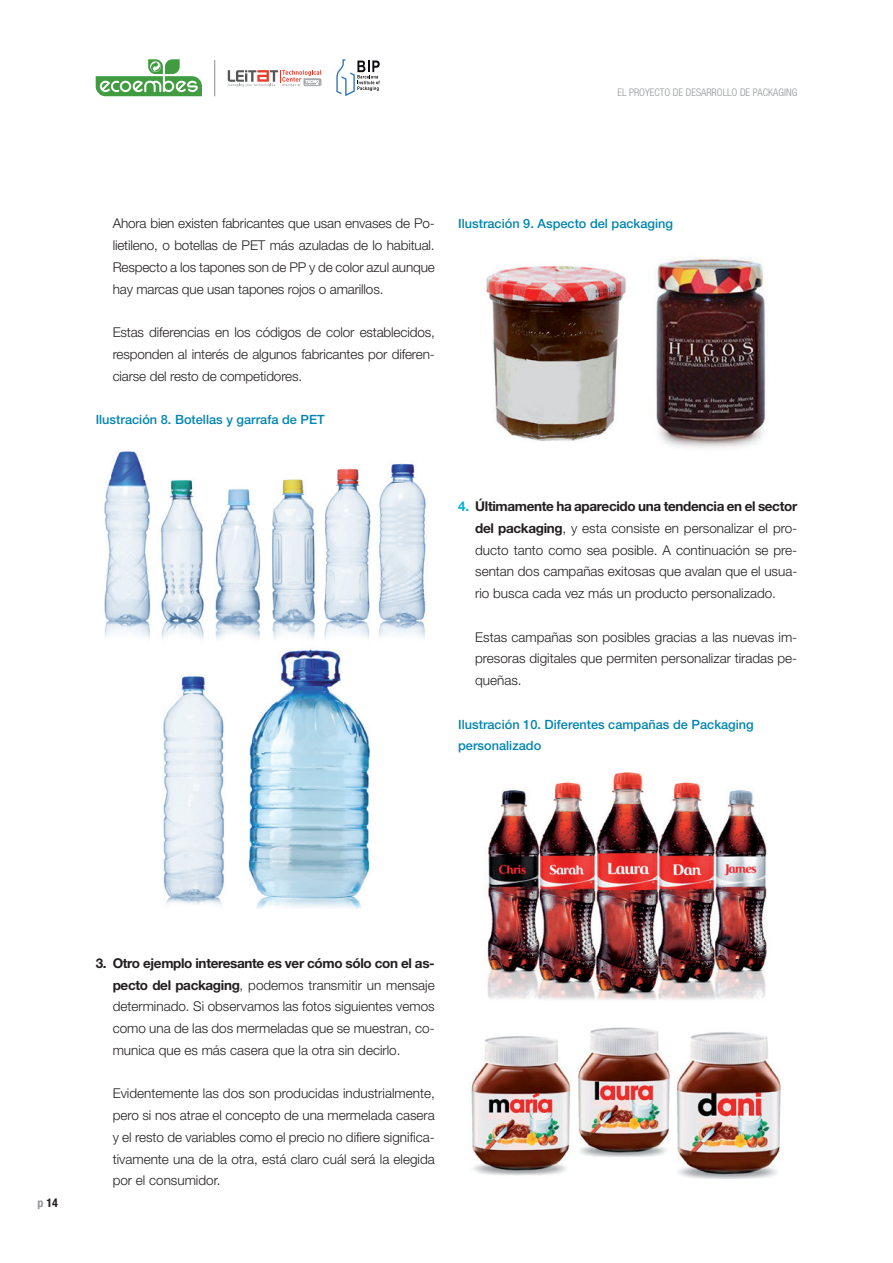
<style>
.page{position:relative;width:893px;height:1263px;background:#fff}
.page>*{position:absolute;margin:0;border:0;box-sizing:border-box;transform-origin:0 0}
.t1{font:300 13.5px/21.8px "Helvetica Neue LT Std";color:#231f20;text-align:justify}
.t2{font:500 12.75px/21.8px "Helvetica Neue LT Std";color:#0084b0}
.t3{font:700 condensed 12px "Helvetica Neue LT Std";color:#231f20}
.t4{font:300 condensed 10.5px "Helvetica Neue LT Std";color:#939598}
.s1{font-weight:700;color:#00aedc}
.s2{font-weight:700}
.s3{color:#939598}
</style>
<div class="page">
<hr style="left:214px;top:60px;width:1px;height:36px;background:#8a8c8f">
<svg style="left:228px;top:70px;width:94px;height:17px"></svg>
<svg style="left:336px;top:59px;width:44px;height:37px"></svg>
<svg style="left:96px;top:59px;width:106px;height:37px"></svg>
<img style="left:104px;top:451px;width:322px;height:457px">
<img style="left:487px;top:772px;width:280px;height:228px">
<img style="left:471px;top:1027px;width:310px;height:152px">
<img style="left:485px;top:257px;width:281px;height:191px">
<p class="t4" style="left:617px;top:87px;width:181px">EL PROYECTO DE DESARROLLO DE PACKAGING</p>
<p class="t1" style="left:113px;top:212px;width:324px">Ahora bien existen fabricantes que usan envases de Po&shy;lietileno, o botellas de PET más azuladas de lo habitual.<br>Respecto a los tapones son de PP y de color azul aunque hay marcas que usan tapones rojos o amarillos.</p>
<p class="t1" style="left:113px;top:321px;width:324px">Estas diferencias en los códigos de color establecidos, responden al interés de algunos fabricantes por diferen&shy;ciarse del resto de competidores.</p>
<p class="t2" style="left:96px;top:409px;width:230px">Ilustración 8. Botellas y garrafa de PET</p>
<p class="t2" style="left:458px;top:213px;width:216px">Ilustración 9. Aspecto del packaging</p>
<p class="t1" style="left:475px;top:495px;width:324px;text-indent:-17px"><span class="s1">4.</span> <span class="s2">Últimamente ha aparecido una tendencia en el sector del packaging</span>, y esta consiste en personalizar el pro&shy;ducto tanto como sea posible. A continuación se pre&shy;sentan dos campañas exitosas que avalan que el usua&shy;rio busca cada vez más un producto personalizado.</p>
<p class="t1" style="left:475px;top:626px;width:324px">Estas campañas son posibles gracias a las nuevas im&shy;presoras digitales que permiten personalizar tiradas pe&shy;queñas.</p>
<p class="t2" style="left:458px;top:713px;width:297px">Ilustración 10. Diferentes campañas de Packaging personalizado</p>
<p class="t3" style="left:38px;top:1196px;width:22px"><span class="s3">p</span> 14</p>
<p class="t1" style="left:113px;top:952px;width:324px;text-indent:-17px"><span class="s2">3. Otro ejemplo interesante es ver cómo sólo con el as&shy;pecto del packaging</span>, podemos transmitir un mensaje determinado. Si observamos las fotos siguientes vemos como una de las dos mermeladas que se muestran, co&shy;munica que es más casera que la otra sin decirlo.</p>
<p class="t1" style="left:113px;top:1082px;width:324px">Evidentemente las dos son producidas industrialmente, pero si nos atrae el concepto de una mermelada casera y el resto de variables como el precio no difiere significa&shy;tivamente una de la otra, está claro cuál será la elegida por el consumidor.</p>
</div>
